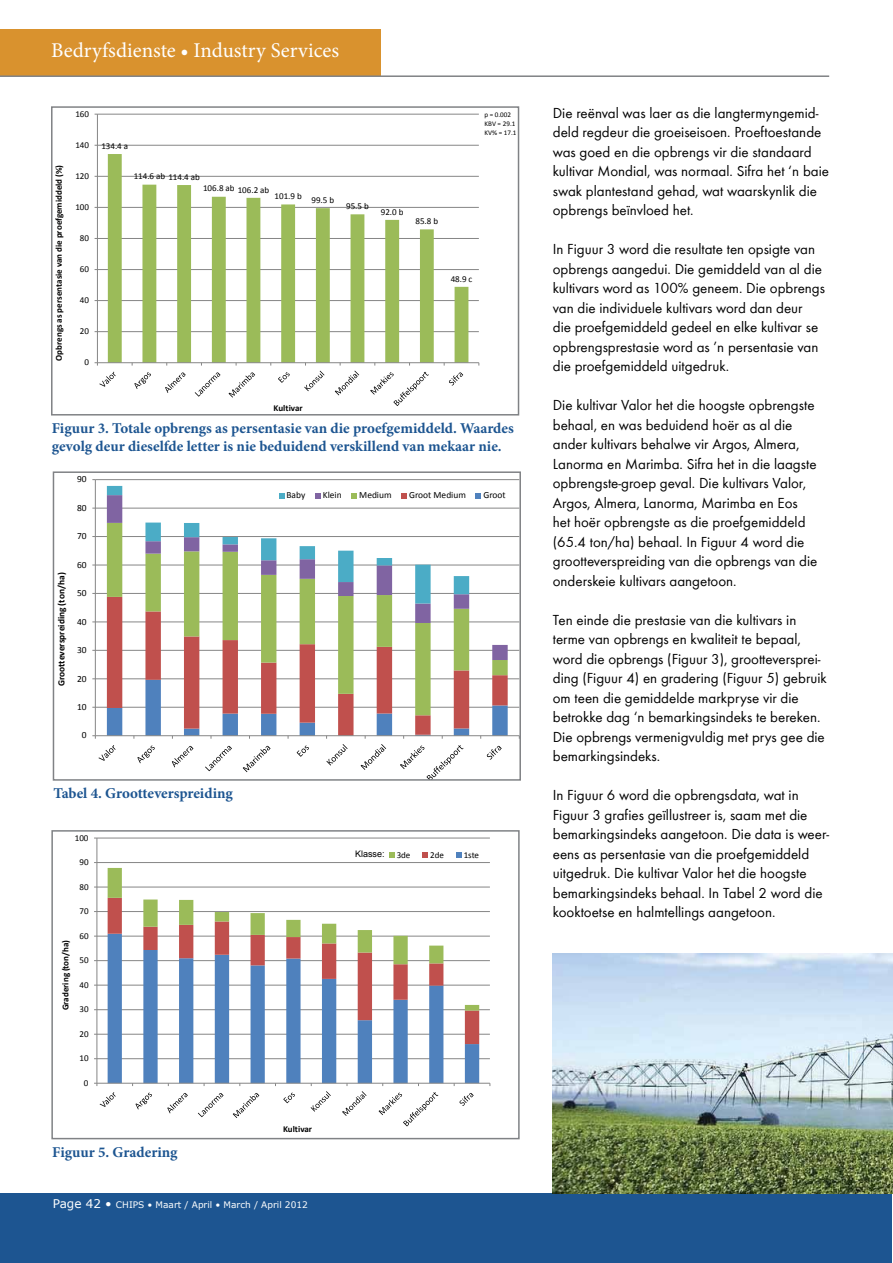
<style>
.page{position:relative;width:893px;height:1263px;background:#fff}
.page>*{position:absolute;margin:0;border:0;box-sizing:border-box;transform-origin:0 0}
.t1{font:21px "Minion Pro";color:#fff}
.t2{font:15px/19.5px "Bright";color:#000}
.t3{font:700 15px/18px "Minion Pro";color:#1d5591}
.t4{font:9.45px "Calibri";color:#000}
.t5{font:700 9.45px "Calibri";color:#000}
.t6{font:9px "Calibri";letter-spacing:-.005em;color:#000}
.t7{font:700 9px "Calibri";color:#000}
.t8{font:9px "MS Reference Sans Serif";color:#fff}
.t9{font:9px "Arial";color:#000}
.t10{font:7.05px/8.7px "Calibri";color:#000}
.s1{font-size:12px}
</style>
<div class="page">
<div style="left:0;top:1193px;width:892px;height:70px;background:#1d5591"></div>
<div style="left:0;top:30px;width:381px;height:46px;background:#d9922e"></div>
<hr style="left:0;top:75px;width:829px;height:2px;background:#808285">
<hr style="left:97px;top:331px;width:382px;height:1px;background:#868686">
<hr style="left:97px;top:300px;width:382px;height:1px;background:#868686">
<hr style="left:97px;top:269px;width:382px;height:1px;background:#868686">
<hr style="left:97px;top:238px;width:382px;height:1px;background:#868686">
<hr style="left:97px;top:207px;width:382px;height:1px;background:#868686">
<hr style="left:97px;top:176px;width:382px;height:1px;background:#868686">
<hr style="left:97px;top:145px;width:382px;height:1px;background:#868686">
<hr style="left:97px;top:114px;width:382px;height:1px;background:#868686">
<svg style="left:108px;top:154px;width:360px;height:208px"></svg>
<hr style="left:97px;top:114px;width:1px;height:249px;background:#868686">
<hr style="left:97px;top:362px;width:382px;height:1px;background:#868686">
<svg style="left:99px;top:372px;width:17px;height:15px"></svg>
<svg style="left:134px;top:372px;width:17px;height:17px"></svg>
<svg style="left:165px;top:372px;width:21px;height:21px"></svg>
<svg style="left:195px;top:372px;width:25px;height:25px"></svg>
<svg style="left:229px;top:372px;width:26px;height:25px"></svg>
<svg style="left:278px;top:372px;width:12px;height:11px"></svg>
<svg style="left:304px;top:363px;width:20px;height:28px"></svg>
<svg style="left:335px;top:363px;width:24px;height:32px"></svg>
<svg style="left:370px;top:372px;width:59px;height:34px"></svg>
<svg style="left:449px;top:372px;width:14px;height:13px"></svg>
<div style="left:51px;top:106px;width:468px;height:309px;border:2px solid #808285"></div>
<hr style="left:95px;top:707px;width:424px;height:1px;background:#868686">
<hr style="left:95px;top:678px;width:424px;height:1px;background:#868686">
<hr style="left:95px;top:650px;width:424px;height:1px;background:#868686">
<hr style="left:95px;top:622px;width:424px;height:1px;background:#868686">
<hr style="left:95px;top:593px;width:424px;height:1px;background:#868686">
<hr style="left:95px;top:565px;width:424px;height:1px;background:#868686">
<hr style="left:95px;top:536px;width:424px;height:1px;background:#868686">
<hr style="left:95px;top:508px;width:424px;height:1px;background:#868686">
<hr style="left:95px;top:479px;width:424px;height:1px;background:#868686">
<svg style="left:107px;top:660px;width:401px;height:18px"></svg>
<svg style="left:107px;top:495px;width:401px;height:165px"></svg>
<hr style="left:95px;top:480px;width:1px;height:256px;background:#868686">
<hr style="left:95px;top:735px;width:424px;height:1px;background:#868686">
<svg style="left:92px;top:678px;width:416px;height:100px"></svg>
<svg style="left:107px;top:486px;width:362px;height:117px"></svg>
<svg style="left:476px;top:493px;width:5px;height:5px"></svg>
<div style="left:53px;top:471px;width:468px;height:310px;border:2px solid #808285"></div>
<hr style="left:97px;top:1058px;width:393px;height:1px;background:#868686">
<hr style="left:97px;top:1034px;width:393px;height:1px;background:#868686">
<hr style="left:97px;top:1009px;width:393px;height:1px;background:#868686">
<hr style="left:97px;top:985px;width:393px;height:1px;background:#868686">
<hr style="left:97px;top:960px;width:393px;height:1px;background:#868686">
<hr style="left:97px;top:936px;width:393px;height:1px;background:#868686">
<hr style="left:97px;top:911px;width:393px;height:1px;background:#868686">
<hr style="left:97px;top:887px;width:393px;height:1px;background:#868686">
<hr style="left:97px;top:862px;width:393px;height:1px;background:#868686">
<hr style="left:97px;top:838px;width:393px;height:1px;background:#868686">
<svg style="left:108px;top:1044px;width:371px;height:39px"></svg>
<svg style="left:108px;top:1010px;width:371px;height:34px"></svg>
<svg style="left:108px;top:868px;width:371px;height:142px"></svg>
<hr style="left:97px;top:838px;width:1px;height:245px;background:#868686">
<hr style="left:97px;top:1083px;width:393px;height:1px;background:#868686">
<svg style="left:100px;top:1092px;width:16px;height:15px"></svg>
<svg style="left:136px;top:1092px;width:16px;height:17px"></svg>
<svg style="left:167px;top:1093px;width:21px;height:20px"></svg>
<svg style="left:198px;top:1093px;width:26px;height:24px"></svg>
<svg style="left:233px;top:1093px;width:26px;height:25px"></svg>
<svg style="left:283px;top:1092px;width:12px;height:11px"></svg>
<svg style="left:311px;top:1083px;width:20px;height:29px"></svg>
<svg style="left:342px;top:1083px;width:24px;height:33px"></svg>
<svg style="left:379px;top:1092px;width:59px;height:34px"></svg>
<svg style="left:459px;top:1093px;width:15px;height:13px"></svg>
<svg style="left:389px;top:852px;width:5px;height:5px"></svg>
<svg style="left:423px;top:852px;width:5px;height:5px"></svg>
<svg style="left:456px;top:852px;width:5px;height:5px"></svg>
<div style="left:51px;top:830px;width:469px;height:309px;border:2px solid #808285"></div>
<img style="left:553px;top:953px;width:340px;height:241px">
<h1 class="t1" style="left:51px;top:36px;width:290px">Bedryfsdienste • Industry Services</h1>
<p class="t7" style="left:53px;top:361px;width:197px;rotate:-90deg">Opbrengs as persentasie van die proefgemiddeld (%)</p>
<p class="t6" style="left:75px;top:108px;width:15px">160</p>
<p class="t6" style="left:75px;top:139px;width:15px">140</p>
<p class="t6" style="left:75px;top:170px;width:15px">120</p>
<p class="t6" style="left:75px;top:201px;width:15px">100</p>
<p class="t6" style="left:80px;top:232px;width:11px">80</p>
<p class="t6" style="left:80px;top:263px;width:11px">60</p>
<p class="t6" style="left:80px;top:294px;width:11px">40</p>
<p class="t6" style="left:80px;top:326px;width:11px">20</p>
<p class="t6" style="left:85px;top:357px;width:6px">0</p>
<p class="t6" style="left:101px;top:140px;width:28px">134.4 a</p>
<p class="t6" style="left:134px;top:171px;width:68px">114.6 ab 114.4 ab</p>
<p class="t6" style="left:203px;top:183px;width:68px">106.8 ab 106.2 ab</p>
<p class="t6" style="left:275px;top:190px;width:61px">101.9 b 99.5 b</p>
<p class="t6" style="left:346px;top:200px;width:24px">95.5 b</p>
<p class="t6" style="left:381px;top:206px;width:24px">92.0 b</p>
<p class="t6" style="left:416px;top:215px;width:24px">85.8 b</p>
<p class="t10" style="left:484px;top:111px;width:34px">p = 0.002<br>KBV = 29.1<br>KV% = 17.1</p>
<p class="t6" style="left:451px;top:273px;width:23px">48.9 c</p>
<p class="t7" style="left:274px;top:403px;width:31px">Kultivar</p>
<p class="t3" style="left:52px;top:419px;width:464px">Figuur 3. Totale opbrengs as persentasie van die proefgemiddeld. Waardes gevolg deur dieselfde letter is nie beduidend verskillend van mekaar nie.</p>
<p class="t4" style="left:77px;top:473px;width:11px">90</p>
<p class="t4" style="left:77px;top:502px;width:11px">80</p>
<p class="t4" style="left:77px;top:530px;width:11px">70</p>
<p class="t5" style="left:55px;top:686px;width:115px;rotate:-90deg">Grootteverspreiding (ton/ha)</p>
<p class="t4" style="left:77px;top:559px;width:11px">60</p>
<p class="t4" style="left:77px;top:587px;width:11px">50</p>
<p class="t4" style="left:77px;top:615px;width:11px">40</p>
<p class="t4" style="left:77px;top:644px;width:11px">30</p>
<p class="t4" style="left:77px;top:672px;width:11px">20</p>
<p class="t4" style="left:77px;top:701px;width:11px">10</p>
<p class="t4" style="left:82px;top:729px;width:6px">0</p>
<p class="t3" style="left:53px;top:784px;width:181px">Tabel 4. Grootteverspreiding</p>
<p class="t6" style="left:75px;top:832px;width:15px">100</p>
<p class="t6" style="left:79px;top:856px;width:11px">90</p>
<p class="t6" style="left:79px;top:881px;width:11px">80</p>
<p class="t7" style="left:60px;top:1010px;width:72px;rotate:-90deg">Gradering (ton/ha)</p>
<p class="t6" style="left:79px;top:905px;width:11px">70</p>
<p class="t6" style="left:79px;top:930px;width:11px">60</p>
<p class="t6" style="left:79px;top:954px;width:11px">50</p>
<p class="t6" style="left:79px;top:979px;width:11px">40</p>
<p class="t6" style="left:79px;top:1003px;width:11px">30</p>
<p class="t6" style="left:79px;top:1028px;width:11px">20</p>
<p class="t6" style="left:79px;top:1053px;width:11px">10</p>
<p class="t6" style="left:84px;top:1077px;width:6px">0</p>
<p class="t3" style="left:52px;top:1143px;width:127px">Figuur 5. Gradering</p>
<p class="t4" style="left:287px;top:489px;width:20px">Baby</p>
<p class="t4" style="left:323px;top:489px;width:20px">Klein</p>
<p class="t4" style="left:359px;top:489px;width:34px">Medium</p>
<p class="t4" style="left:409px;top:489px;width:58px">Groot Medium</p>
<p class="t4" style="left:483px;top:489px;width:24px">Groot</p>
<p class="t9" style="left:355px;top:848px;width:31px">Klasse:</p>
<p class="t6" style="left:397px;top:849px;width:15px">3de</p>
<p class="t6" style="left:430px;top:849px;width:15px">2de</p>
<p class="t6" style="left:464px;top:849px;width:17px">1ste</p>
<p class="t7" style="left:283px;top:1123px;width:31px">Kultivar</p>
<p class="t8" style="left:53px;top:1199px;width:257px"><span class="s1">Page 42 •</span> CHIPS • Maart / April • March / April 2012</p>
<p class="t2" style="left:553px;top:103px;width:278px">Die reënval was laer as die langtermyngemid&shy;deld regdeur die groeiseisoen. Proeftoestande was goed en die opbrengs vir die standaard kultivar Mondial, was normaal. Sifra het ‘n baie swak plantestand gehad, wat waarskynlik die opbrengs beïnvloed het.</p>
<p class="t2" style="left:553px;top:239px;width:274px">In Figuur 3 word die resultate ten opsigte van opbrengs aangedui. Die gemiddeld van al die kultivars word as 100% geneem. Die opbrengs van die individuele kultivars word dan deur<br>die proefgemiddeld gedeel en elke kultivar se opbrengsprestasie word as ’n persentasie van die proefgemiddeld uitgedruk.</p>
<p class="t2" style="left:553px;top:395px;width:266px">Die kultivar Valor het die hoogste opbrengste behaal, en was beduidend hoër as al die ander kultivars behalwe vir Argos, Almera, Lanorma en Marimba. Sifra het in die laagste opbrengste-groep geval. Die kultivars Valor, Argos, Almera, Lanorma, Marimba en Eos het hoër opbrengste as die proefgemiddeld (65.4 ton/ha) behaal. In Figuur 4 word die grootteverspreiding van die opbrengs van die onderskeie kultivars aangetoon.</p>
<p class="t2" style="left:553px;top:610px;width:276px">Ten einde die prestasie van die kultivars in terme van opbrengs en kwaliteit te bepaal, word die opbrengs (Figuur 3), grootteversprei&shy;ding (Figuur 4) en gradering (Figuur 5) gebruik om teen die gemiddelde markpryse vir die betrokke dag ‘n bemarkingsindeks te bereken.<br>Die opbrengs vermenigvuldig met prys gee die bemarkingsindeks.</p>
<p class="t2" style="left:553px;top:785px;width:278px">In Figuur 6 word die opbrengsdata, wat in Figuur 3 grafies geïllustreer is, saam met die bemarkingsindeks aangetoon. Die data is weer&shy;eens as persentasie van die proefgemiddeld uitgedruk. Die kultivar Valor het die hoogste bemarkingsindeks behaal. In Tabel 2 word die kooktoetse en halmtellings aangetoon.</p>
</div>
